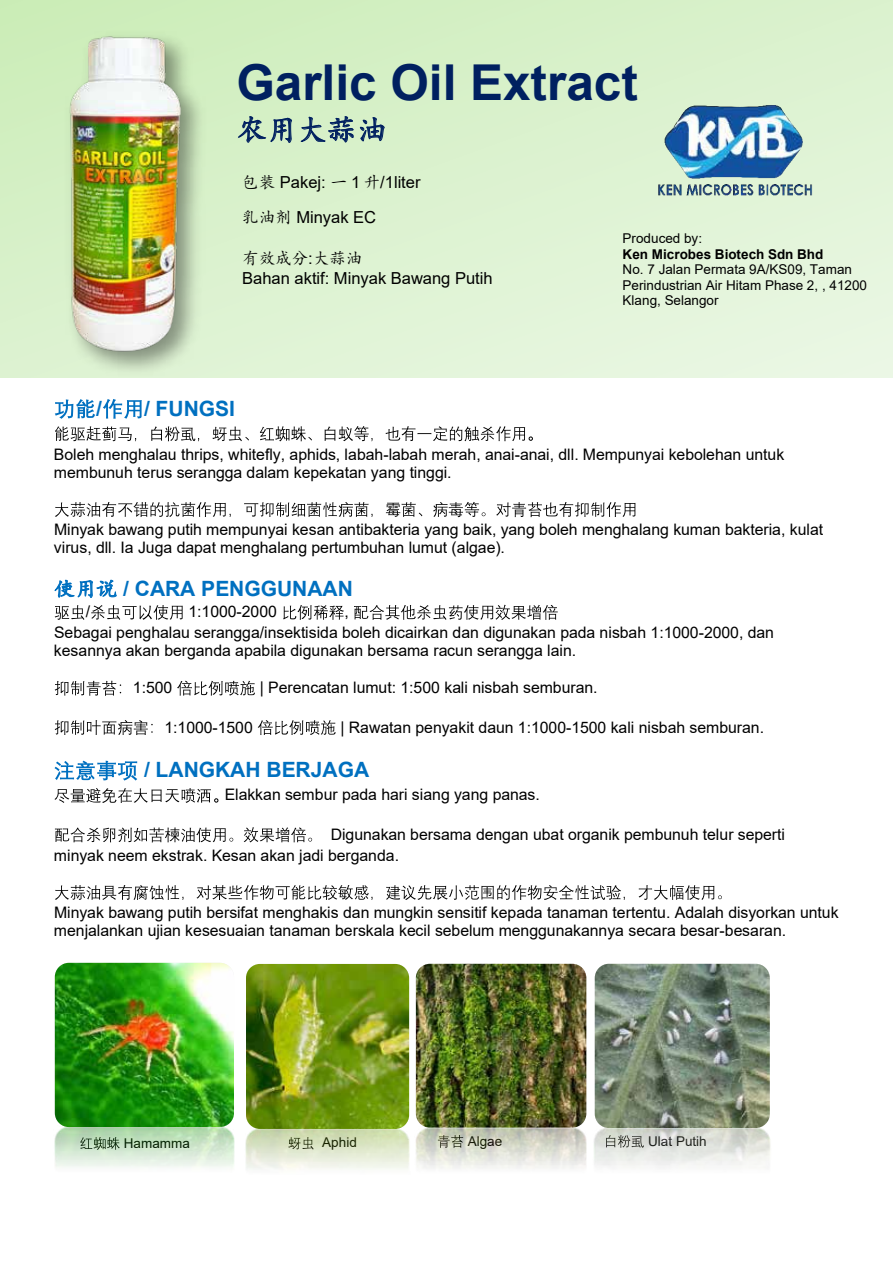
<style>
.page{position:relative;width:893px;height:1263px;background:#fff}
.page>*{position:absolute;margin:0;border:0;box-sizing:border-box;transform-origin:0 0}
.t1{font:700 49.5px "Arial";color:#002060}
.t2{font:30px "Kai Ti";color:#002060}
.t3{font:700 21px "Arial";color:#0070c0}
.t4{font:16.5px/35.1px "Arial";color:#000}
.t5{font:16.5px "Kai Ti";color:#000}
.t6{font:15.9px/18.1px "Arial";color:#000}
.t7{font:13.5px/15.5px "Arial";color:#000}
.t8{font:700 13.5px "Arial";color:#000}
.s1{font-family:"Kai Ti"}
.s2{font-family:"Arial"}
.s3{font-family:"Kai Ti";font-weight:400}
</style>
<div class="page">
<div style="left:0;top:0;width:893px;height:378px;background:linear-gradient(to bottom,#d3efc2,#e5f5dd)"></div>
<svg style="left:55px;top:399px;width:40px;height:20px"></svg>
<svg style="left:103px;top:399px;width:39px;height:20px"></svg>
<svg style="left:55px;top:502px;width:580px;height:15px"></svg>
<svg style="left:54px;top:579px;width:63px;height:19px"></svg>
<svg style="left:55px;top:605px;width:29px;height:15px"></svg>
<svg style="left:91px;top:605px;width:92px;height:15px"></svg>
<svg style="left:283px;top:605px;width:61px;height:15px"></svg>
<svg style="left:354px;top:605px;width:204px;height:15px"></svg>
<svg style="left:55px;top:681px;width:66px;height:15px"></svg>
<svg style="left:177px;top:681px;width:78px;height:15px"></svg>
<svg style="left:55px;top:720px;width:98px;height:15px"></svg>
<svg style="left:258px;top:720px;width:78px;height:15px"></svg>
<svg style="left:55px;top:761px;width:82px;height:19px"></svg>
<svg style="left:55px;top:827px;width:257px;height:15px"></svg>
<svg style="left:55px;top:885px;width:667px;height:15px"></svg>
<img style="left:638px;top:81px;width:194px;height:137px">
<svg style="left:237px;top:115px;width:56px;height:29px;background:#a3bfae"></svg>
<svg style="left:300px;top:116px;width:54px;height:27px"></svg>
<svg style="left:360px;top:116px;width:26px;height:26px"></svg>
<img style="left:54px;top:1127px;width:181px;height:40px">
<img style="left:55px;top:963px;width:179px;height:164px">
<img style="left:245px;top:1129px;width:165px;height:40px">
<img style="left:246px;top:964px;width:163px;height:165px">
<img style="left:415px;top:1128px;width:172px;height:41px">
<img style="left:416px;top:964px;width:170px;height:164px">
<img style="left:594px;top:1128px;width:177px;height:40px">
<img style="left:595px;top:964px;width:175px;height:164px">
<svg style="left:55px;top:426px;width:478px;height:15px"></svg>
<svg style="left:54px;top:788px;width:164px;height:15px"></svg>
<img style="left:58px;top:24px;width:156px;height:354px">
<img style="left:64px;top:31px;width:121px;height:325px">
<h1 class="t1" style="left:236px;top:54px;width:403px">Garlic Oil Extract</h1>
<h2 class="t2" style="left:236px;top:115px;width:152px">农用大蒜油</h2>
<p class="t4" style="left:242px;top:166px;width:180px"><span class="s1">包装</span> Pakej: <span class="s1">一</span> 1 <span class="s1">升</span>/1liter<span class="s1">乳油剂</span> Minyak EC</p>
<p class="t5" style="left:242px;top:250px;width:122px">有效成分<span class="s2">:</span>大蒜油</p>
<p class="t4" style="left:242px;top:262px;width:252px">Bahan aktif: Minyak Bawang Putih</p>
<p class="t7" style="left:623px;top:232px;width:81px">Produced by:</p>
<p class="t8" style="left:623px;top:246px;width:202px">Ken Microbes Biotech Sdn Bhd</p>
<p class="t7" style="left:623px;top:263px;width:246px">No. 7 Jalan Permata 9A/KS09, Taman<br>Perindustrian Air Hitam Phase 2, , 41200<br>Klang, Selangor</p>
<h3 class="t3" style="left:96px;top:396px;width:7px">/</h3>
<h3 class="t3" style="left:144px;top:396px;width:93px">/ FUNGSI</h3>
<p class="t6" style="left:54px;top:446px;width:732px">Boleh menghalau thrips, whitefly, aphids, labah-labah merah, anai-anai, dll. Mempunyai kebolehan untuk membunuh terus serangga dalam kepekatan yang tinggi.</p>
<p class="t6" style="left:54px;top:522px;width:771px">Minyak bawang putih mempunyai kesan antibakteria yang baik, yang boleh menghalang kuman bakteria, kulat virus, dll. Ia Juga dapat menghalang pertumbuhan lumut (algae).</p>
<h3 class="t3" style="left:54px;top:577px;width:300px"><span class="s3">使用说</span> / CARA PENGGUNAAN</h3>
<p class="t6" style="left:86px;top:604px;width:6px">/</p>
<p class="t6" style="left:188px;top:604px;width:90px">1:1000-2000</p>
<p class="t6" style="left:54px;top:603px;width:722px;line-height:20.9px;text-indent:290px">,<br>Sebagai penghalau serangga/insektisida boleh dicairkan dan digunakan pada nisbah 1:1000-2000, dan</p>
<p class="t6" style="left:54px;top:643px;width:524px">kesannya akan berganda apabila digunakan bersama racun serangga lain.</p>
<p class="t6" style="left:133px;top:680px;width:41px">1:500</p>
<p class="t6" style="left:260px;top:680px;width:339px">| Perencatan lumut: 1:500 kali nisbah semburan.</p>
<p class="t6" style="left:164px;top:719px;width:90px">1:1000-1500</p>
<p class="t6" style="left:340px;top:719px;width:425px">| Rawatan penyakit daun 1:1000-1500 kali nisbah semburan.</p>
<h3 class="t3" style="left:144px;top:758px;width:227px">/ LANGKAH BERJAGA</h3>
<p class="t6" style="left:225px;top:787px;width:317px">Elakkan sembur pada hari siang yang panas.</p>
<p class="t6" style="left:54px;top:825px;width:733px;line-height:21px;text-indent:277px">Digunakan bersama dengan ubat organik pembunuh telur seperti minyak neem ekstrak. Kesan akan jadi berganda.</p>
<p class="t6" style="left:54px;top:905px;width:786px">Minyak bawang putih bersifat menghakis dan mungkin sensitif kepada tanaman tertentu. Adalah disyorkan untuk menjalankan ujian kesesuaian tanaman berskala kecil sebelum menggunakannya secara besar-besaran.</p>
<p class="t7" style="left:124px;top:1136px;width:68px">Hamamma</p>
<p class="t7" style="left:322px;top:1136px;width:36px">Aphid</p>
<p class="t7" style="left:468px;top:1134px;width:36px">Algae</p>
<p class="t7" style="left:648px;top:1134px;width:60px">Ulat Putih</p>
</div>
